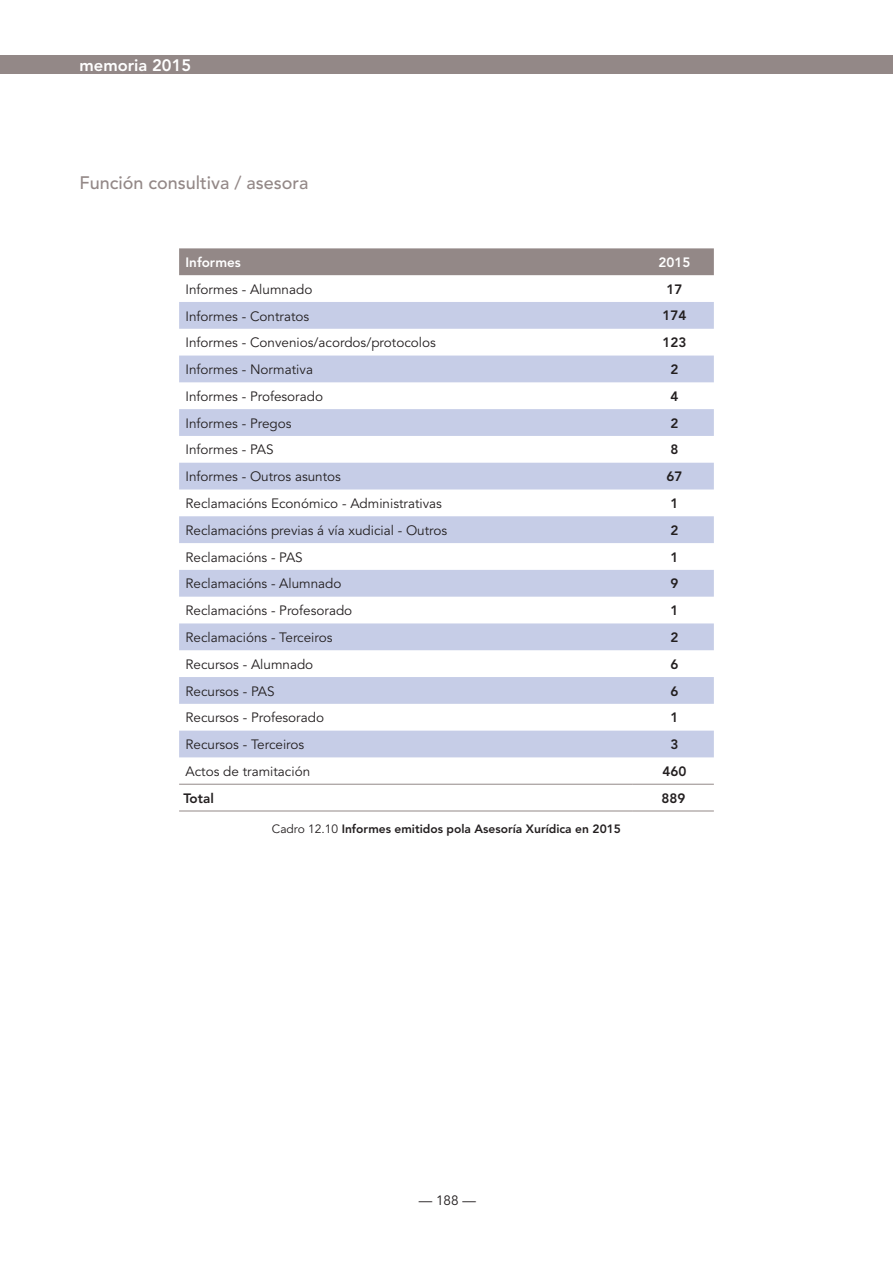
<style>
.page{position:relative;width:893px;height:1263px;background:#fff}
.page>*{position:absolute;margin:0;border:0;box-sizing:border-box;transform-origin:0 0}
.t1{font:500 18px "Avenir";color:#938887}
.t2{font:800 16.5px "Avenir LT Std";color:#fff}
.t3{font:13.5px "Avenir";color:#231f20}
.t4{font:800 13.5px "Avenir";color:#231f20}
.t5{font:800 13.5px "Avenir";color:#fff}
.t6{font:800 12px "Avenir";color:#231f20}
.s1{font-weight:400}
</style>
<div class="page">
<div style="left:0;top:55px;width:893px;height:19px;background:#938887"></div>
<div style="left:179px;top:248px;width:535px;height:27px;background:#938887"></div>
<div style="left:179px;top:302px;width:535px;height:27px;background:#c6cde7"></div>
<svg style="left:179px;top:356px;width:535px;height:401px;fill:#c6cde7"></svg>
<hr style="left:179px;top:784px;width:454px;height:1px;background:#938887">
<hr style="left:633px;top:784px;width:81px;height:1px;background:#938887">
<hr style="left:179px;top:811px;width:454px;height:1px;background:#938887">
<hr style="left:633px;top:811px;width:81px;height:1px;background:#938887">
<p class="t2" style="left:80px;top:55px;width:113px">memoria 2015</p>
<h1 class="t1" style="left:80px;top:173px;width:231px">Función consultiva / asesora</h1>
<p class="t5" style="left:185px;top:254px;width:57px">Informes</p>
<p class="t5" style="left:658px;top:254px;width:33px">2015</p>
<p class="t3" style="left:185px;top:281px;width:128px">Informes - Alumnado</p>
<p class="t4" style="left:666px;top:281px;width:17px">17</p>
<p class="t3" style="left:185px;top:308px;width:125px">Informes - Contratos</p>
<p class="t4" style="left:662px;top:308px;width:25px">174</p>
<p class="t3" style="left:185px;top:335px;width:252px">Informes - Convenios/acordos/protocolos</p>
<p class="t4" style="left:662px;top:335px;width:25px">123</p>
<p class="t3" style="left:185px;top:362px;width:129px">Informes - Normativa</p>
<p class="t4" style="left:670px;top:361px;width:9px">2</p>
<p class="t3" style="left:185px;top:388px;width:139px">Informes - Profesorado</p>
<p class="t4" style="left:670px;top:388px;width:9px">4</p>
<p class="t3" style="left:185px;top:415px;width:108px">Informes - Pregos</p>
<p class="t4" style="left:670px;top:415px;width:9px">2</p>
<p class="t3" style="left:185px;top:442px;width:90px">Informes - PAS</p>
<p class="t4" style="left:670px;top:442px;width:9px">8</p>
<p class="t3" style="left:185px;top:469px;width:157px">Informes - Outros asuntos</p>
<p class="t4" style="left:666px;top:468px;width:17px">67</p>
<p class="t3" style="left:185px;top:496px;width:258px">Reclamacións Económico - Administrativas</p>
<p class="t4" style="left:670px;top:495px;width:9px">1</p>
<p class="t3" style="left:185px;top:522px;width:263px">Reclamacións previas á vía xudicial - Outros</p>
<p class="t4" style="left:670px;top:522px;width:9px">2</p>
<p class="t3" style="left:185px;top:549px;width:119px">Reclamacións - PAS</p>
<p class="t4" style="left:670px;top:549px;width:9px">1</p>
<p class="t3" style="left:185px;top:576px;width:158px">Reclamacións - Alumnado</p>
<p class="t4" style="left:670px;top:576px;width:9px">9</p>
<p class="t3" style="left:185px;top:603px;width:168px">Reclamacións - Profesorado</p>
<p class="t4" style="left:670px;top:602px;width:9px">1</p>
<p class="t3" style="left:185px;top:629px;width:149px">Reclamacións - Terceiros</p>
<p class="t4" style="left:670px;top:629px;width:9px">2</p>
<p class="t3" style="left:185px;top:656px;width:129px">Recursos - Alumnado</p>
<p class="t4" style="left:670px;top:656px;width:9px">6</p>
<p class="t3" style="left:185px;top:683px;width:91px">Recursos - PAS</p>
<p class="t4" style="left:670px;top:683px;width:9px">6</p>
<p class="t3" style="left:185px;top:710px;width:140px">Recursos - Profesorado</p>
<p class="t4" style="left:670px;top:710px;width:9px">1</p>
<p class="t3" style="left:185px;top:737px;width:120px">Recursos - Terceiros</p>
<p class="t4" style="left:670px;top:736px;width:9px">3</p>
<p class="t3" style="left:185px;top:763px;width:126px">Actos de tramitación</p>
<p class="t4" style="left:662px;top:763px;width:25px">460</p>
<p class="t4" style="left:183px;top:790px;width:32px">Total</p>
<p class="t4" style="left:661px;top:790px;width:25px">889</p>
<p class="t6" style="left:272px;top:821px;width:351px"><span class="s1">Cadro 12.10</span> Informes emitidos pola Asesoría Xurídica en 2015</p>
<p class="t3" style="left:419px;top:1193px;width:59px">— 188 —</p>
</div>
